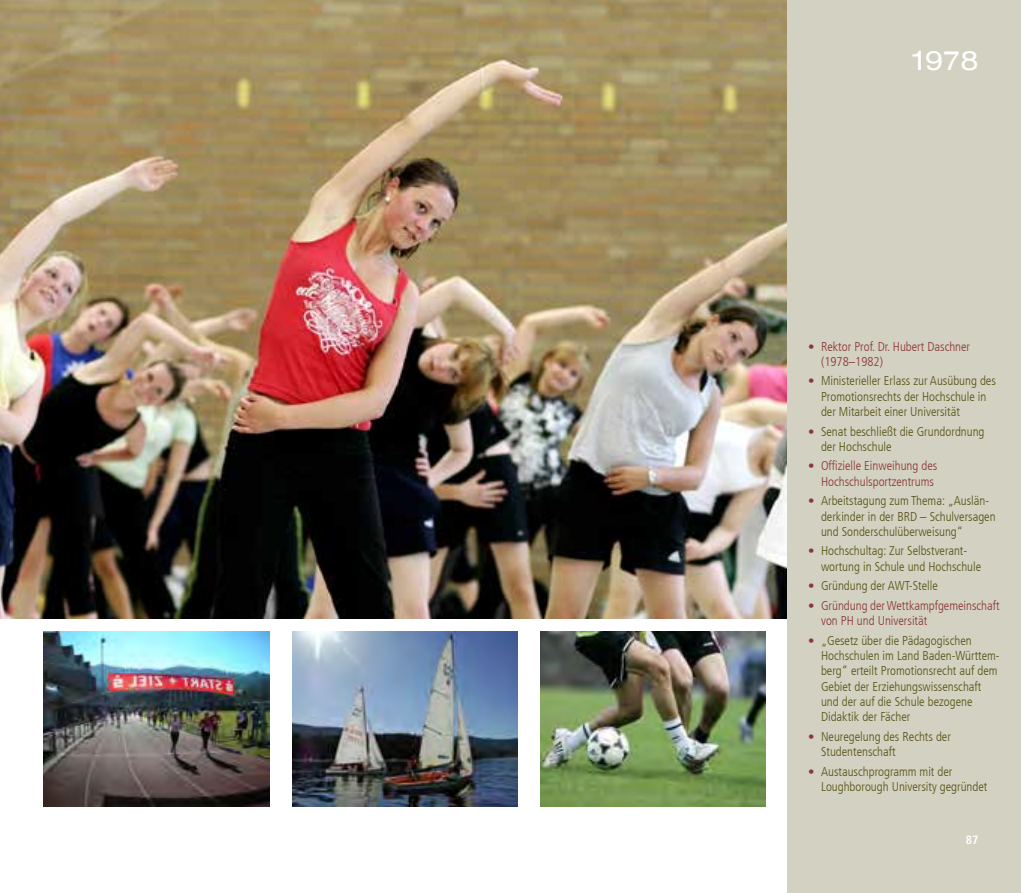
<style>
.page{position:relative;width:1021px;height:893px;background:#fff}
.page>*{position:absolute;margin:0;border:0;box-sizing:border-box;transform-origin:0 0}
.t1{font:expanded 27px "Helvetica Neue LT Com";color:#fff}
.t2{font:300 condensed 12.75px/15.3px "Frutiger LT Com";color:#585415}
.t3{font:300 condensed 12.75px/15.3px "Frutiger LT Com";color:#8d373a}
.t4{font:700 condensed 12px "Frutiger LT Com";color:#fff}
.s1{color:#8d373a}
</style>
<div class="page">
<img style="left:0;top:0;width:787px;height:619px">
<div style="left:787px;top:0;width:233px;height:893px;background:#d2d1c2"></div>
<img style="left:44px;top:631px;width:225px;height:175px">
<img style="left:292px;top:631px;width:225px;height:175px">
<img style="left:540px;top:631px;width:225px;height:175px">
<h1 class="t1" style="left:912px;top:44px;width:67px">1978</h1>
<p class="t3" style="left:821px;top:339px;width:151px;text-indent:-13px">• Rektor Prof. Dr. Hubert Daschner (1978–1982)</p>
<p class="t2" style="left:821px;top:373px;width:176px;text-indent:-13px"><span class="s1">•</span> Ministerieller Erlass zur Ausübung des<br>Promotionsrechts der Hochschule in der Mitarbeit einer Universität</p>
<p class="t2" style="left:821px;top:424px;width:165px;text-indent:-13px"><span class="s1">•</span> Senat beschließt die Grundordnung der Hochschule</p>
<p class="t3" style="left:808px;top:458px;width:130px;text-align:right">• Offizielle Einweihung des<br>Hochschulsportzentrums</p>
<p class="t2" style="left:821px;top:493px;width:176px;text-indent:-13px"><span class="s1">•</span> Arbeitstagung zum Thema: „Auslän&shy;derkinder in der BRD – Schulversagen und Sonderschulüberweisung“</p>
<p class="t2" style="left:821px;top:543px;width:162px;text-indent:-13px"><span class="s1">•</span> Hochschultag: Zur Selbstverant&shy;wortung in Schule und Hochschule</p>
<p class="t2" style="left:808px;top:578px;width:131px"><span class="s1">•</span> Gründung der AWT-Stelle</p>
<p class="t3" style="left:821px;top:598px;width:180px;text-indent:-13px">• Gründung der Wettkampfgemeinschaft von PH und Universität</p>
<p class="t2" style="left:821px;top:633px;width:180px;text-indent:-13px"><span class="s1">•</span> „Gesetz über die Pädagogischen<br>Hochschulen im Land Baden-Württem&shy;berg“ erteilt Promotionsrecht auf dem<br>Gebiet der Erziehungswissenschaft und der auf die Schule bezogene<br>Didaktik der Fächer</p>
<p class="t2" style="left:821px;top:729px;width:131px;text-indent:-13px"><span class="s1">•</span> Neuregelung des Rechts der<br>Studentenschaft</p>
<p class="t2" style="left:821px;top:764px;width:168px;text-indent:-13px"><span class="s1">•</span> Austauschprogramm mit der<br>Loughborough University gegründet</p>
<p class="t4" style="left:965px;top:832px;width:14px">87</p>
</div>
